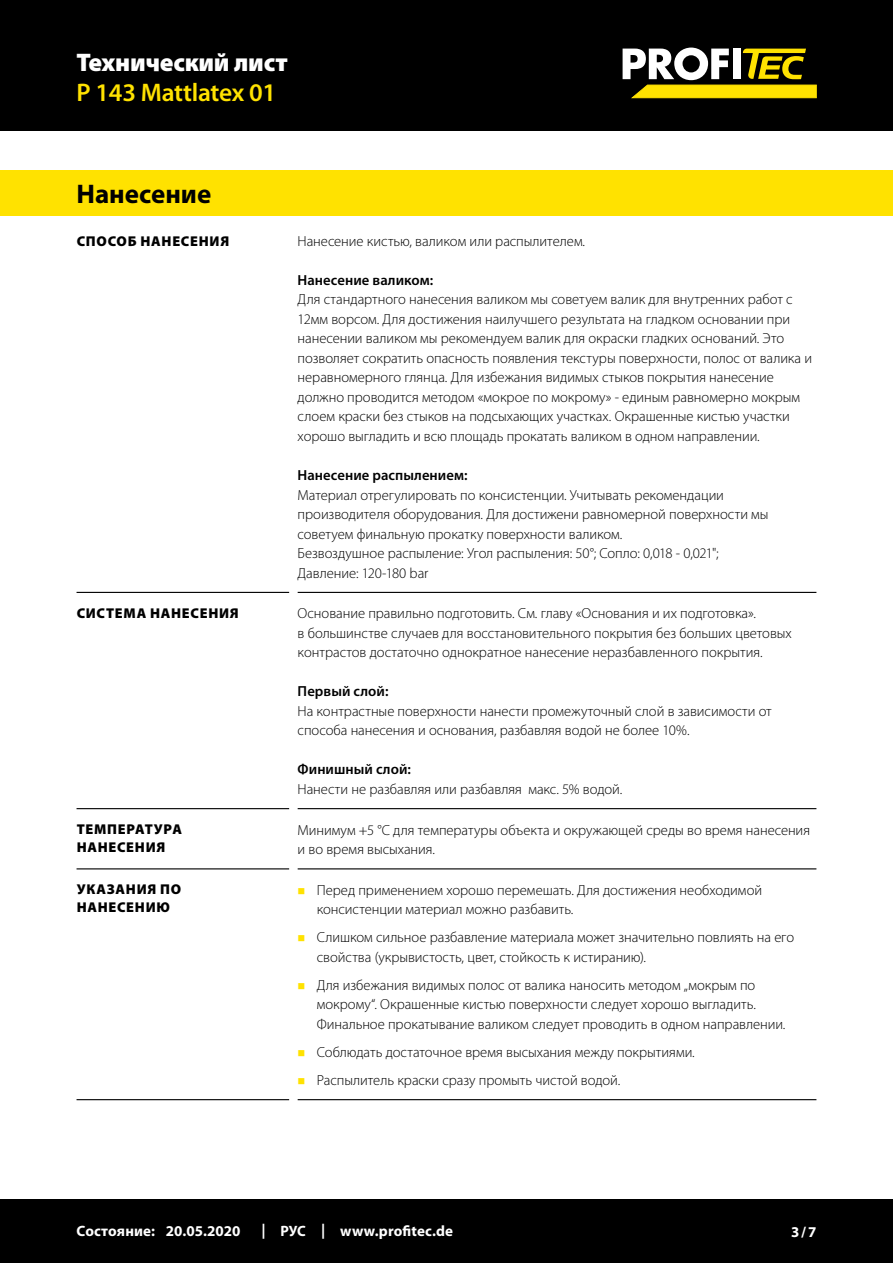
<style>
.page{position:relative;width:893px;height:1263px;background:#fff}
.page>*{position:absolute;margin:0;border:0;box-sizing:border-box;transform-origin:0 0}
.CB_AF_Kapitel_Uebers{font:700 27px "Myriad Pro";color:#000}
.t1{font:900 25.5px "Myriad Pro";letter-spacing:-.01em;color:#fff}
.t2{font:600 25.5px "Myriad Pro";letter-spacing:-.01em;color:#ffe200}
.t3{font:700 15px "Myriad Pro";letter-spacing:.005em;color:#fff}
.CB_AF_Text_Standard{font:300 14.7px/19.5px "Myriad Pro";color:#000}
.CB_AF_Abschnitt_Uebe{font:900 14.25px/18px "Myriad Pro";letter-spacing:.05em;color:#000}
.s1{font-weight:600}
</style>
<div class="page">
<div style="left:0;top:0;width:893px;height:131px;background:#000"></div>
<div style="left:0;top:1199px;width:893px;height:64px;background:#000"></div>
<svg style="left:623px;top:48px;width:193px;height:50px"></svg>
<hr style="left:77px;top:592px;width:212px;height:1px;background:#000">
<hr style="left:298px;top:592px;width:518px;height:1px;background:#000">
<hr style="left:77px;top:808px;width:212px;height:1px;background:#000">
<hr style="left:298px;top:808px;width:518px;height:1px;background:#000">
<hr style="left:77px;top:868px;width:212px;height:1px;background:#000">
<hr style="left:298px;top:868px;width:518px;height:1px;background:#000">
<hr style="left:77px;top:1099px;width:212px;height:1px;background:#000">
<hr style="left:298px;top:1099px;width:518px;height:1px;background:#000">
<div style="left:0;top:170px;width:893px;height:46px;background:#ffe200"></div>
<h2 class="t1" style="left:77px;top:48px;width:213px">Технический лист</h2>
<h2 class="t2" style="left:77px;top:79px;width:201px">P 143 Mattlatex 01</h2>
<p class="CB_AF_Kapitel_Uebers" style="left:77px;top:179px;width:136px">Нанесение</p>
<p class="CB_AF_Abschnitt_Uebe" style="left:77px;top:232px;width:154px">СПОСОБ НАНЕСЕНИЯ</p>
<p class="CB_AF_Text_Standard" style="left:298px;top:232px;width:289px">Нанесение кистью, валиком или распылителем.</p>
<p class="CB_AF_Text_Standard" style="left:298px;top:271px;width:516px"><span class="s1">Нанесение валиком:<br></span>Для стандартного нанесения валиком мы советуем валик для внутренних работ с 12мм ворсом. Для достижения наилучшего результата на гладком основании при нанесении валиком мы рекомендуем валик для окраски гладких оснований. Это позволяет сократить опасность появления текстуры поверхности, полос от валика и неравномерного глянца. Для избежания видимых стыков покрытия нанесение должно проводится методом «мокрое по мокрому» - единым равномерно мокрым слоем краски без стыков на подсыхающих участках. Окрашенные кистью участки хорошо выгладить и всю площадь прокатать валиком в одном направлении.</p>
<p class="CB_AF_Text_Standard" style="left:298px;top:466px;width:473px"><span class="s1">Нанесение распылением:<br></span>Материал отрегулировать по консистенции. Учитывать рекомендации производителя оборудования. Для достижени равномерной поверхности мы советуем финальную прокатку поверхности валиком.<br>Безвоздушное распыление: Угол распыления: 50°; Сопло: 0,018 - 0,021"; Давление: 120-180 bar</p>
<p class="CB_AF_Abschnitt_Uebe" style="left:77px;top:604px;width:164px">СИСТЕМА НАНЕСЕНИЯ</p>
<p class="CB_AF_Text_Standard" style="left:298px;top:604px;width:496px">Основание правильно подготовить. См. главу «Основания и их подготовка».<br>в большинстве случаев для восстановительного покрытия без больших цветовых контрастов достаточно однократное нанесение неразбавленного покрытия.</p>
<p class="CB_AF_Text_Standard" style="left:298px;top:682px;width:476px"><span class="s1">Первый слой:<br></span>На контрастные поверхности нанести промежуточный слой в зависимости от способа нанесения и основания, разбавляя водой не более 10%.</p>
<p class="CB_AF_Text_Standard" style="left:298px;top:760px;width:326px"><span class="s1">Финишный слой:<br></span>Нанести не разбавляя или разбавляя макс. 5% водой.</p>
<p class="CB_AF_Abschnitt_Uebe" style="left:77px;top:820px;width:107px">ТЕМПЕРАТУРА<br>НАНЕСЕНИЯ</p>
<p class="CB_AF_Text_Standard" style="left:298px;top:820px;width:514px">Минимум +5 °C для температуры объекта и окружающей среды во время нанесения и во время высыхания.</p>
<p class="CB_AF_Abschnitt_Uebe" style="left:77px;top:881px;width:106px">УКАЗАНИЯ ПО<br>НАНЕСЕНИЮ</p>
<p class="CB_AF_Text_Standard" style="left:317px;top:880px;width:447px">Перед применением хорошо перемешать. Для достижения необходимой консистенции материал можно разбавить.</p>
<p class="CB_AF_Text_Standard" style="left:317px;top:928px;width:479px">Слишком сильное разбавление материала может значительно повлиять на его свойства (укрывистость, цвет, стойкость к истиранию).</p>
<p class="CB_AF_Text_Standard" style="left:317px;top:975px;width:470px">Для избежания видимых полос от валика наносить методом „мокрым по мокрому“. Окрашенные кистью поверхности следует хорошо выгладить.<br>Финальное прокатывание валиком следует проводить в одном направлении.</p>
<p class="CB_AF_Text_Standard" style="left:317px;top:1042px;width:379px">Соблюдать достаточное время высыхания между покрытиями.</p>
<p class="CB_AF_Text_Standard" style="left:317px;top:1070px;width:305px">Распылитель краски сразу промыть чистой водой.</p>
<p class="t3" style="left:77px;top:1222px;width:165px">Состояние: 20.05.2020</p>
<p class="t3" style="left:261px;top:1222px;width:193px">| РУС | www.profitec.de</p>
<p class="t3" style="left:791px;top:1223px;width:27px">3/7</p>
</div>
